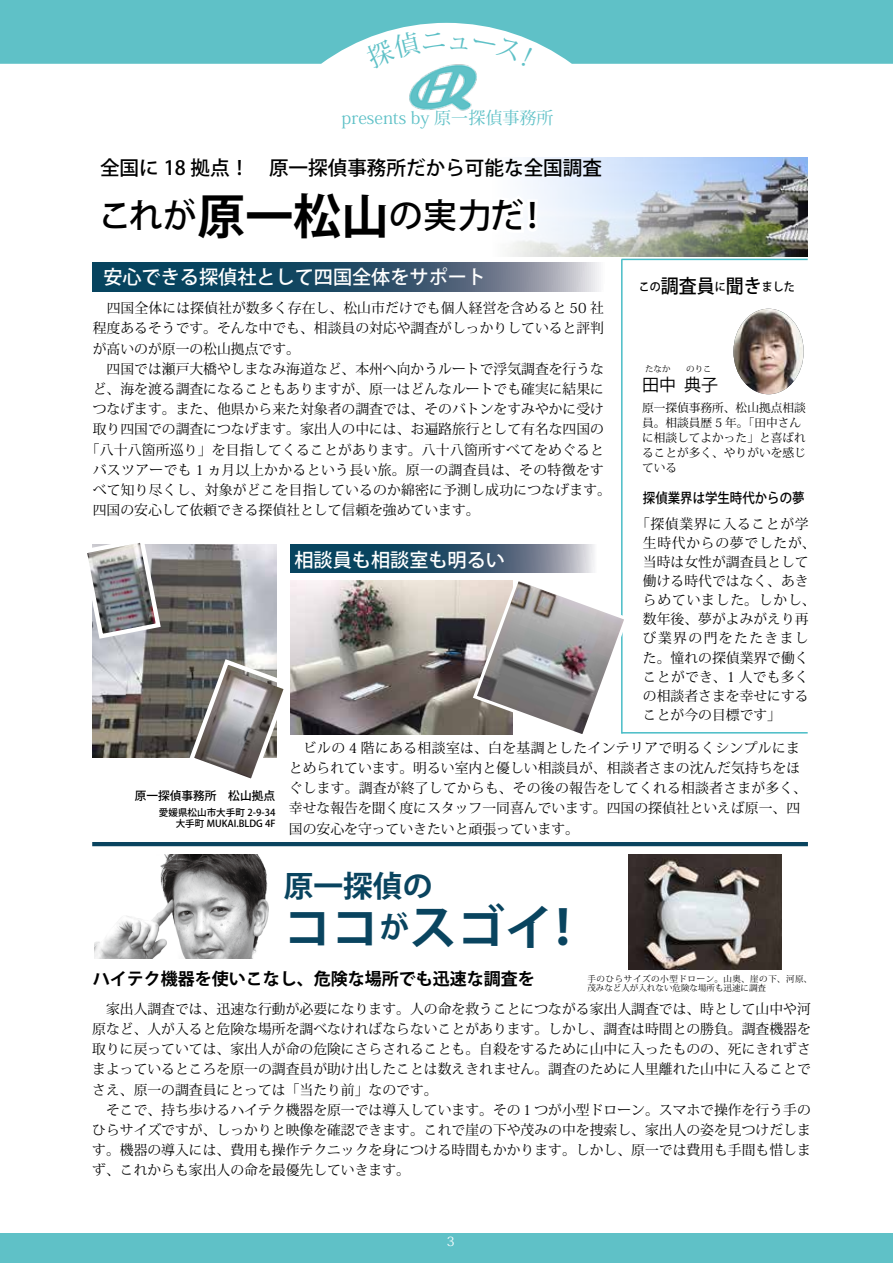
<style>
.page{position:relative;width:893px;height:1263px;background:#fff}
.page>*{position:absolute;margin:0;border:0;box-sizing:border-box;transform-origin:0 0}
.t1{font:700 47.85px "Koz Go Pr 6 N";color:#09445f}
.t2{font:500 34.05px "Koz Go Pr 6 N";color:#000}
.t3{font:700 29.7px "Koz Go Pr 6 N";color:#09445f}
.t4{font:500 19.65px "Koz Go Pr 6 N";color:#000}
.t5{font:500 19.2px "Koz Go Pr 6 N";color:#fff}
.t6{font:700 16.95px "Koz Go Pr 6 N";color:#000}
.t7{font:16.95px "Koz Min Pr 6 N";color:#5fc1c7}
.t8{font:16.95px "Koz Go Pr 6 N";color:#000}
.t9{font:13.8px/20.2px "Koz Min Pr 6 N";color:#000}
.t10{font:13.8px "Koz Min Pr 6 N";letter-spacing:.03em;color:#000}
.t11{font:500 13.8px "Koz Go Pr 6 N";color:#000;scale:.9 1}
.t12{font:12.75px "Koz Min Pr 6 N";color:#fff}
.t13{font:11.7px/14.9px "Koz Min Pr 6 N";color:#000}
.t14{font:500 11.7px "Koz Go Pr 6 N";color:#000}
.t15{font:500 11.7px "Koz Go Pr 6 N";color:#000;scale:.94 1}
.t16{font:500 9.6px/11.7px "Koz Go Pr 6 N";color:#000;text-align:right}
.t17{font:8.55px/9.6px "Koz Min Pr 6 N";color:#000}
.s1{font-weight:700;font-size:47.85px}
.s2{font-size:19.2px}
.s3{font-size:29.7px}
</style>
<div class="page">
<div style="left:0;top:0;width:893px;height:64px;background:#5fc1c7"></div>
<div style="left:0;top:1233px;width:893px;height:30px;background:#5fc1c7"></div>
<svg style="left:93px;top:262px;width:506px;height:29px;background:#3a5f76"></svg>
<svg style="left:290px;top:544px;width:304px;height:29px;background:#3a5f76"></svg>
<img style="left:508px;top:157px;width:299px;height:100px">
<img style="left:93px;top:544px;width:183px;height:214px">
<hr style="left:621px;top:259px;width:2px;height:474px;background:#47bcc6">
<img style="left:628px;top:855px;width:154px;height:114px">
<hr style="left:621px;top:259px;width:187px;height:1px;background:#47bcc6">
<hr style="left:621px;top:732px;width:187px;height:1px;background:#47bcc6">
<img style="left:95px;top:854px;width:174px;height:105px">
<svg style="left:186px;top:656px;width:98px;height:123px"></svg>
<img style="left:87px;top:542px;width:76px;height:99px">
<img style="left:733px;top:309px;width:71px;height:85px">
<hr style="left:92px;top:842px;width:716px;height:4px;background:#09445f">
<img style="left:290px;top:581px;width:181px;height:154px">
<svg style="left:471px;top:575px;width:159px;height:160px"></svg>
<svg style="left:287px;top:0;width:254px;height:247px"></svg>
<p class="t7" style="left:342px;top:109px;width:213px">presents by 原一探偵事務所</p>
<h3 class="t4" style="left:100px;top:156px;width:504px">全国に 18 拠点！　原一探偵事務所だから可能な全国調査</h3>
<h2 class="t2" style="left:98px;top:197px;width:427px">これが<span class="s1">原一松山</span>の実力だ</h2>
<h2 class="t2" style="left:515px;top:197px;width:36px">!</h2>
<h3 class="t5" style="left:103px;top:266px;width:384px">安心できる探偵社として四国全体をサポート</h3>
<p class="t9" style="left:93px;top:298px;width:513px">　四国全体には探偵社が数多く存在し、松山市だけでも個人経営を含めると 50 社</p>
<p class="t9" style="left:93px;top:318px;width:513px">程度あるそうです。そんな中でも、相談員の対応や調査がしっかりしていると評判</p>
<p class="t9" style="left:93px;top:339px;width:209px">が高いのが原一の松山拠点です。</p>
<p class="t9" style="left:93px;top:359px;width:513px">　四国では瀬戸大橋やしまなみ海道など、本州へ向かうルートで浮気調査を行うな</p>
<p class="t9" style="left:93px;top:379px;width:513px">ど、海を渡る調査になることもありますが、原一はどんなルートでも確実に結果に</p>
<p class="t9" style="left:93px;top:399px;width:513px">つなげます。また、他県から来た対象者の調査では、そのバトンをすみやかに受け</p>
<p class="t9" style="left:93px;top:420px;width:513px">取り四国での調査につなげます。家出人の中には、お遍路旅行として有名な四国の</p>
<p class="t9" style="left:86px;top:440px;width:520px">「八十八箇所巡り」を目指してくることがあります。八十八箇所すべてをめぐると</p>
<p class="t10" style="left:93px;top:462px;width:513px">バスツアーでも 1 ヵ月以上かかるという長い旅。原一の調査員は、その特徴をす</p>
<p class="t9" style="left:93px;top:480px;width:520px">べて知り尽くし、対象がどこを目指しているのか綿密に予測し成功につなげます。</p>
<p class="t9" style="left:93px;top:500px;width:388px">四国の安心して依頼できる探偵社として信頼を強めています。</p>
<h3 class="t5" style="left:294px;top:549px;width:212px">相談員も相談室も明るい</h3>
<p class="t15" style="left:639px;top:280px;width:167px">この<span class="s2">調査員</span>に<span class="s2">聞き</span>ました</p>
<p class="t17" style="left:645px;top:365px;width:38px">たなか　</p>
<p class="t17" style="left:686px;top:365px;width:27px">のりこ</p>
<p class="t8" style="left:684px;top:375px;width:36px">典子</p>
<p class="t8" style="left:642px;top:375px;width:36px">田中</p>
<p class="t13" style="left:642px;top:401px;width:165px">原一探偵事務所、松山拠点相談員。相談員歴 5 年。「田中さんに相談してよかった」と喜ばれることが多く、やりがいを感じている</p>
<p class="t11" style="left:643px;top:490px;width:181px">探偵業界は学生時代からの夢</p>
<p class="t9" style="left:643px;top:514px;width:174px;line-height:19.2px;text-indent:-7px">「探偵業界に入ることが学生時代からの夢でしたが、当時は女性が調査員として働ける時代ではなく、あきらめていました。しかし、数年後、夢がよみがえり再び業界の門をたたきました。憧れの探偵業界で働くことができ、1 人でも多くの相談者さまを幸せにすることが今の目標です「</p>
<p class="t14" style="left:135px;top:789px;width:142px">原一探偵事務所　松山拠点</p>
<p class="t16" style="left:159px;top:807px;width:118px">愛媛県松山市大手町 2-9-34大手町 MUKAI.BLDG F4</p>
<p class="t9" style="left:289px;top:738px;width:520px">　ビルの 4 階にある相談室は、白を基調としたインテリアで明るくシンプルにまとめられています。明るい室内と優しい相談員が、相談者さまの沈んだ気持ちをほぐします。調査が終了してからも、その後の報告をしてくれる相談者さまが多く、幸せな報告を聞く度にスタッフ一同喜んでいます。四国の探偵社といえば原一、四国の安心を守っていきたいと頑張っています。</p>
<h3 class="t3" style="left:284px;top:869px;width:150px">原一探偵の</h3>
<h1 class="t1" style="left:284px;top:900px;width:270px">ココ<span class="s3">が</span>スゴイ</h1>
<p class="t6" style="left:93px;top:969px;width:444px">ハイテク機器を使いこなし、危険な場所でも迅速な調査を</p>
<h1 class="t1" style="left:539px;top:900px;width:49px">!</h1>
<p class="t17" style="left:587px;top:974px;width:226px">手のひらサイズの小型ドローン。山奥、崖の下、河原、茂みなど人が入れない危険な場所も迅速に調査</p>
<p class="t9" style="left:92px;top:999px;width:720px">　家出人調査では、迅速な行動が必要になります。人の命を救うことにつながる家出人調査では、時として山中や河原など、人が入ると危険な場所を調べなければならないことがあります。しかし、調査は時間との勝負。調査機器を取りに戻っていては、家出人が命の危険にさらされることも。自殺をするために山中に入ったものの、死にきれずさまよっているところを原一の調査員が助け出したことは数えきれません。調査のために人里離れた山中に入ることでさえ、原一の調査員にとっては「当たり前」なのです。<br>　そこで、持ち歩けるハイテク機器を原一では導入しています。その１つが小型ドローン。スマホで操作を行う手のひらサイズですが、しっかりと映像を確認できます。これで崖の下や茂みの中を捜索し、家出人の姿を見つけだします。機器の導入には、費用も操作テクニックを身につける時間もかかります。しかし、原一では費用も手間も惜しまず、これからも家出人の命を最優先していきます。</p>
<p class="t12" style="left:447px;top:1234px;width:9px">3</p>
</div>
